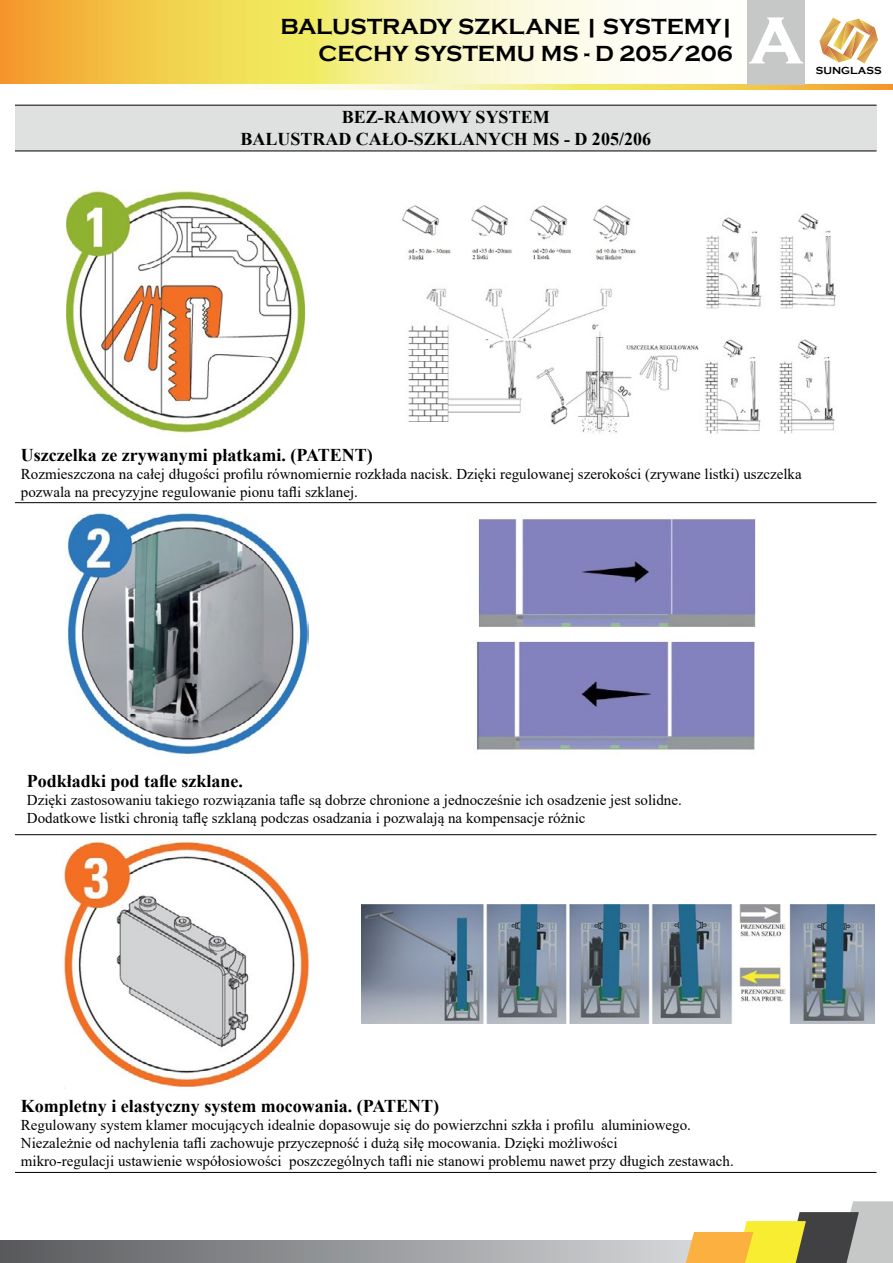
<style>
.page{position:relative;width:893px;height:1263px;background:#fff}
.page>*{position:absolute;margin:0;border:0;box-sizing:border-box;transform-origin:0 0}
.t1{font:700 84.15px "Copperplate Gothic";color:#fff;scale:.93 1}
.t2{font:700 22.5px/27px "Copperplate Gothic";color:#000;text-align:right}
.t3{font:700 18px/21.6px "Times New Roman";color:#000;text-align:center}
.t4{font:15px/18px "Times New Roman";color:#000}
.t5{font:700 10.5px "Copperplate Gothic";color:#000}
</style>
<div class="page">
<img style="left:0;top:0;width:893px;height:90px">
<svg style="left:0;top:1240px;width:686px;height:23px;background:#959699"></svg>
<svg style="left:686px;top:1201px;width:207px;height:62px"></svg>
<svg style="left:819px;top:17px;width:59px;height:47px"></svg>
<div style="left:15px;top:105px;width:861px;height:46px;background:#dfe0e0"></div>
<hr style="left:15px;top:105px;width:861px;height:1px;background:#000">
<hr style="left:15px;top:151px;width:861px;height:1px;background:#000">
<hr style="left:15px;top:502px;width:345px;height:1px;background:#000">
<hr style="left:360px;top:502px;width:516px;height:1px;background:#000">
<hr style="left:15px;top:1172px;width:345px;height:1px;background:#000">
<hr style="left:360px;top:1172px;width:516px;height:1px;background:#000">
<hr style="left:15px;top:834px;width:345px;height:1px;background:#000">
<hr style="left:360px;top:834px;width:516px;height:1px;background:#000">
<img style="left:66px;top:190px;width:240px;height:244px">
<img style="left:402px;top:205px;width:435px;height:229px">
<img style="left:67px;top:510px;width:241px;height:244px">
<img style="left:476px;top:519px;width:280px;height:231px">
<img style="left:63px;top:841px;width:247px;height:247px">
<img style="left:362px;top:905px;width:513px;height:119px">
<div style="left:747px;top:0;width:57px;height:84px;background:#c6c8c8"></div>
<h2 class="t2" style="left:280px;top:13px;width:454px">BALUSTRADY SZKLANE | SYSTEMY|<br>CECHY SYSTEMU MS - D 205/206</h2>
<h1 class="t1" style="left:749px;top:-11px;width:60px">a</h1>
<p class="t5" style="left:816px;top:65px;width:67px">SUNGLASS</p>
<p class="t3" style="left:240px;top:106px;width:412px">BEZ-RAMOWY SYSTEM<br>BALUSTRAD CAŁO-SZKLANYCH MS - D 205/206</p>
<p class="t3" style="left:21px;top:443px;width:353px">Uszczelka ze zrywanymi płatkami. (PATENT)</p>
<p class="t4" style="left:21px;top:464px;width:782px">Rozmieszczona na całej długości profilu równomiernie rozkłada nacisk. Dzięki regulowanej szerokości (zrywane listki) uszczelka pozwala na precyzyjne regulowanie pionu tafli szklanej.</p>
<p class="t3" style="left:27px;top:769px;width:218px">Podkładki pod tafle szklane.</p>
<p class="t4" style="left:27px;top:790px;width:656px">Dzięki zastosowaniu takiego rozwiązania tafle są dobrze chronione a jednocześnie ich osadzenie jest solidne.<br>Dodatkowe listki chronią taflę szklaną podczas osadzania i pozwalają na kompensacje różnic</p>
<p class="t3" style="left:21px;top:1095px;width:420px">Kompletny i elastyczny system mocowania. (PATENT)</p>
<p class="t4" style="left:21px;top:1116px;width:714px">Regulowany system klamer mocujących idealnie dopasowuje się do powierzchni szkła i profilu aluminiowego.<br>Niezależnie od nachylenia tafli zachowuje przyczepność i dużą siłę mocowania. Dzięki możliwości<br>mikro-regulacji ustawienie współosiowości poszczególnych tafli nie stanowi problemu nawet przy długich zestawach.</p>
</div>
